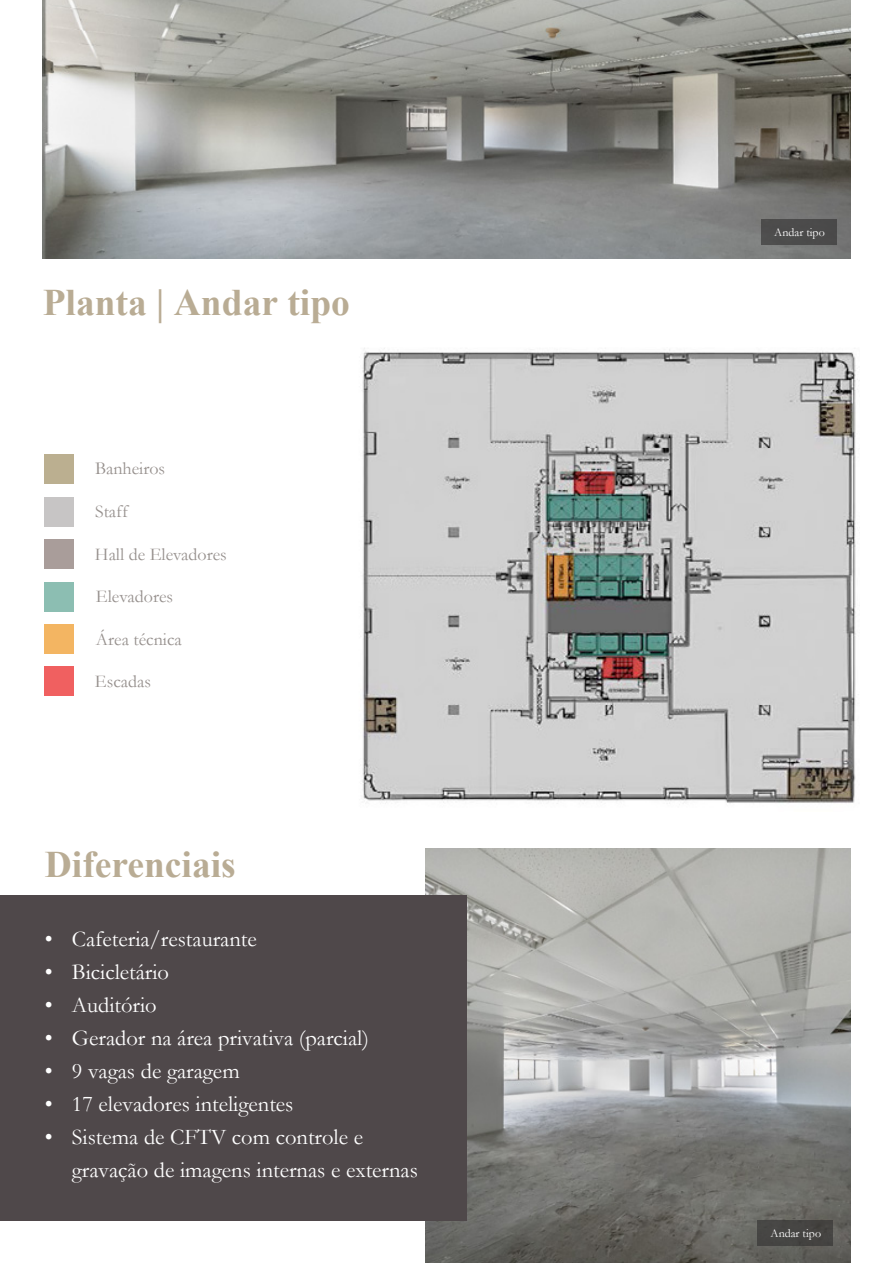
<style>
.page{position:relative;width:893px;height:1263px;background:#fff}
.page>*{position:absolute;margin:0;border:0;box-sizing:border-box;transform-origin:0 0}
.t1{font:700 37.5px "Times New Roman";color:#b9ac94}
.t2{font:22.5px/33px "Garamond";color:#fff}
.t3{font:18px "Garamond";color:#96908d}
.t4{font:12px "Garamond";color:#fff}
</style>
<div class="page">
<img style="left:425px;top:848px;width:425px;height:415px">
<img style="left:43px;top:0;width:807px;height:258px">
<div style="left:757px;top:1220px;width:75px;height:25px;background:#454442"></div>
<div style="left:761px;top:219px;width:75px;height:26px;background:#4b4b4b"></div>
<div style="left:0;top:895px;width:466px;height:325px;background:#4f484a"></div>
<div style="left:44px;top:454px;width:29px;height:30px;background:#bbaf90"></div>
<div style="left:44px;top:497px;width:29px;height:29px;background:#c7c5c5"></div>
<div style="left:44px;top:539px;width:29px;height:30px;background:#a99d9a"></div>
<div style="left:44px;top:582px;width:29px;height:29px;background:#8cbeb2"></div>
<div style="left:44px;top:624px;width:29px;height:30px;background:#f3b562"></div>
<div style="left:44px;top:667px;width:29px;height:29px;background:#f06060"></div>
<img style="left:362px;top:348px;width:496px;height:456px">
<h1 class="t1" style="left:43px;top:275px;width:309px">Planta | Andar tipo</h1>
<p class="t3" style="left:95px;top:456px;width:72px">Banheiros</p>
<p class="t3" style="left:95px;top:499px;width:34px">Staff</p>
<p class="t3" style="left:95px;top:542px;width:133px">Hall de Elevadores</p>
<p class="t3" style="left:96px;top:584px;width:79px">Elevadores</p>
<p class="t3" style="left:96px;top:627px;width:87px">Área técnica</p>
<p class="t3" style="left:95px;top:669px;width:58px">Escadas</p>
<h1 class="t1" style="left:45px;top:837px;width:192px">Diferenciais</h1>
<p class="t2" style="left:45px;top:922px;width:213px">• Cafeteria/restaurante</p>
<p class="t2" style="left:45px;top:955px;width:126px">• Bicicletário</p>
<p class="t2" style="left:45px;top:988px;width:113px">• Auditório</p>
<p class="t2" style="left:45px;top:1021px;width:326px">• Gerador na área privativa (parcial)</p>
<p class="t2" style="left:45px;top:1054px;width:196px">• 9 vagas de garagem</p>
<p class="t2" style="left:45px;top:1087px;width:250px">• 17 elevadores inteligentes</p>
<p class="t2" style="left:72px;top:1120px;width:348px;text-indent:-27px">• Sistema de CFTV com controle e gravação de imagens internas e externas</p>
<p class="t4" style="left:774px;top:224px;width:52px">Andar tipo</p>
<p class="t4" style="left:770px;top:1225px;width:52px">Andar tipo</p>
</div>
